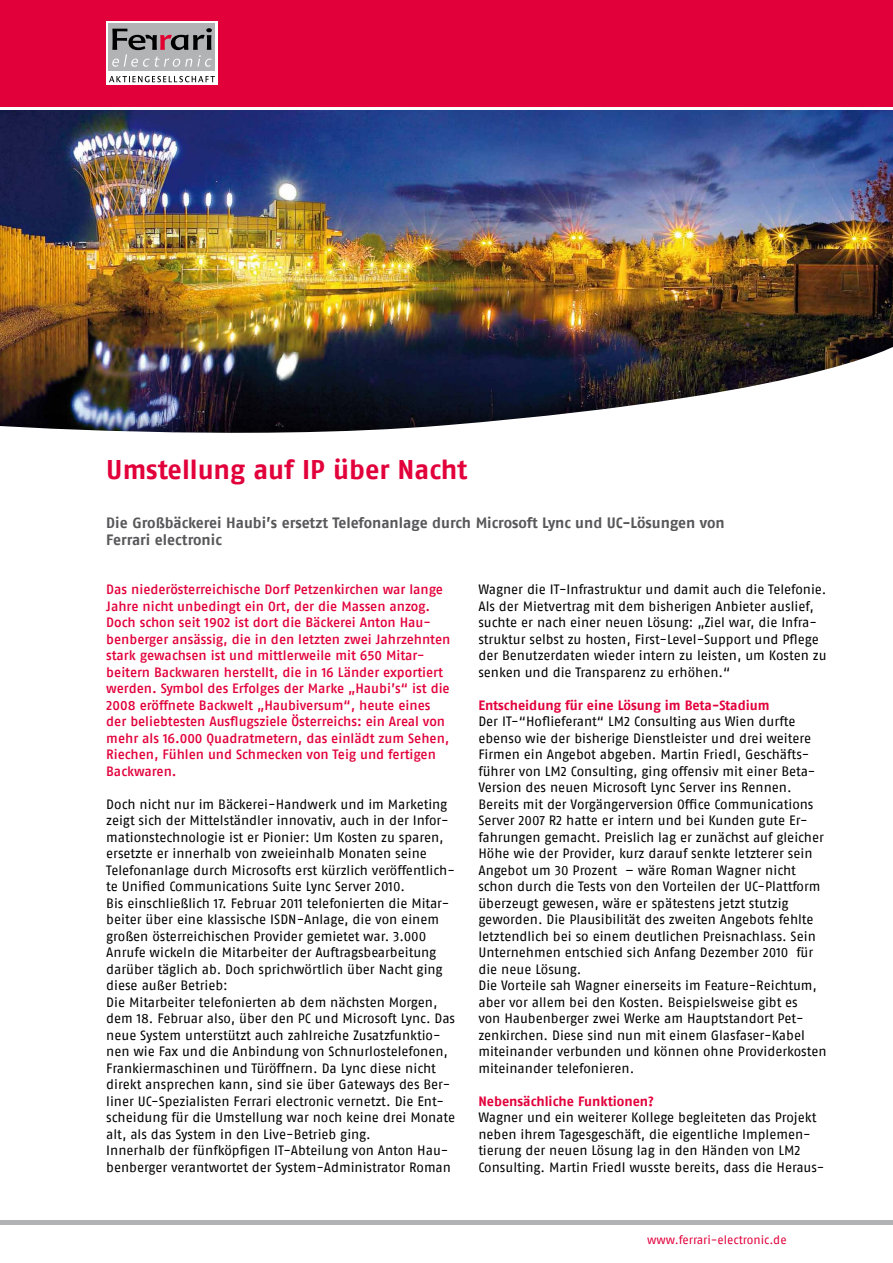
<style>
.page{position:relative;width:893px;height:1263px;background:#fff}
.page>*{position:absolute;margin:0;border:0;box-sizing:border-box;transform-origin:0 0}
.t1{font:700 27px "Fago No";color:#e2003b}
.t2{font:15px/16.5px "Fago No Bold Lf";color:#58585a}
.t3{font:13.5px/16.5px "Fago No Regular LF";letter-spacing:-.005em;color:#000}
.t4{font:13.5px/16.5px "Fago No Med Lf";letter-spacing:-.005em;color:#e2003b}
.t5{font:13.5px "Fago No Bold Lf";color:#e2003b}
.t6{font:12px "Fago No Regular LF";letter-spacing:-.005em;color:#e2003b}
</style>
<div class="page">
<div style="left:0;top:0;width:893px;height:106px;background:#e2003b"></div>
<div style="left:106px;top:21px;width:111px;height:64px;background:#fff"></div>
<svg style="left:109px;top:76px;width:106px;height:7px"></svg>
<div style="left:108px;top:24px;width:107px;height:47px;background:#b1b3b4"></div>
<svg style="left:112px;top:28px;width:100px;height:39px"></svg>
<div style="left:0;top:1220px;width:893px;height:5px;background:#b1b3b4"></div>
<img style="left:0;top:111px;width:893px;height:214px">
<div style="left:0;top:325px;width:893px;height:136px;background:#000;opacity:.2"></div>
<img style="left:0;top:340px;width:893px;height:121px">
<h1 class="t1" style="left:106px;top:454px;width:362px">Umstellung auf IP über Nacht</h1>
<p class="t2" style="left:106px;top:514px;width:620px">Die Großbäckerei Haubi’s ersetzt Telefonanlage durch Microsoft Lync und UC-Lösungen von<br>Ferrari electronic</p>
<p class="t4" style="left:106px;top:581px;width:346px">Das niederösterreichische Dorf Petzenkirchen war lange Jahre nicht unbedingt ein Ort, der die Massen anzog.<br>Doch schon seit 1902 ist dort die Bäckerei Anton Hau&shy;benberger ansässig, die in den letzten zwei Jahrzehnten stark gewachsen ist und mittlerweile mit 650 Mitar&shy;beitern Backwaren herstellt, die in 16 Länder exportiert werden. Symbol des Erfolges der Marke „Haubi’s“ ist die 2008 eröffnete Backwelt „Haubiversum“, heute eines der beliebtesten Ausflugsziele Österreichs: ein Areal von mehr als 16.000 Quadratmetern, das einlädt zum Sehen, Riechen, Fühlen und Schmecken von Teig und fertigen Backwaren.</p>
<p class="t3" style="left:106px;top:796px;width:350px">Doch nicht nur im Bäckerei-Handwerk und im Marketing zeigt sich der Mittelständler innovativ, auch in der Infor&shy;mationstechnologie ist er Pionier: Um Kosten zu sparen, ersetzte er innerhalb von zweieinhalb Monaten seine Telefonanlage durch Microsofts erst kürzlich veröffentlich&shy;te Unified Communications Suite Lync Server 2010.<br>Bis einschließlich 17. Februar 2011 telefonierten die Mitar&shy;beiter über eine klassische ISDN-Anlage, die von einem großen österreichischen Provider gemietet war. 3.000<br>Anrufe wickeln die Mitarbeiter der Auftragsbearbeitung darüber täglich ab. Doch sprichwörtlich über Nacht ging diese außer Betrieb:<br>Die Mitarbeiter telefonierten ab dem nächsten Morgen, dem 18. Februar also, über den PC und Microsoft Lync. Das neue System unterstützt auch zahlreiche Zusatzfunktio&shy;nen wie Fax und die Anbindung von Schnurlostelefonen, Frankiermaschinen und Türöffnern. Da Lync diese nicht direkt ansprechen kann, sind sie über Gateways des Ber&shy;liner UC-Spezialisten Ferrari electronic vernetzt. Die Ent&shy;scheidung für die Umstellung war noch keine drei Monate alt, als das System in den Live-Betrieb ging.<br>Innerhalb der fünfköpfigen IT-Abteilung von Anton Hau&shy;benberger verantwortet der System-Administrator Roman</p>
<p class="t3" style="left:478px;top:581px;width:350px">Wagner die IT-Infrastruktur und damit auch die Telefonie.<br>Als der Mietvertrag mit dem bisherigen Anbieter auslief, suchte er nach einer neuen Lösung: „Ziel war, die Infra&shy;struktur selbst zu hosten, First-Level-Support und Pflege der Benutzerdaten wieder intern zu leisten, um Kosten zu senken und die Transparenz zu erhöhen.“</p>
<p class="t5" style="left:478px;top:697px;width:293px">Entscheidung für eine Lösung im Beta-Stadium</p>
<p class="t3" style="left:478px;top:713px;width:350px">Der IT-“Hoflieferant“ LM2 Consulting aus Wien durfte ebenso wie der bisherige Dienstleister und drei weitere Firmen ein Angebot abgeben. Martin Friedl, Geschäfts&shy;führer von LM2 Consulting, ging offensiv mit einer Beta-Version des neuen Microsoft Lync Server ins Rennen.<br>Bereits mit der Vorgängerversion Office Communications Server 2007 R2 hatte er intern und bei Kunden gute Er&shy;fahrungen gemacht. Preislich lag er zunächst auf gleicher Höhe wie der Provider, kurz darauf senkte letzterer sein Angebot um 30 Prozent – wäre Roman Wagner nicht schon durch die Tests von den Vorteilen der UC-Plattform überzeugt gewesen, wäre er spätestens jetzt stutzig geworden. Die Plausibilität des zweiten Angebots fehlte letztendlich bei so einem deutlichen Preisnachlass. Sein Unternehmen entschied sich Anfang Dezember 2010 für die neue Lösung.<br>Die Vorteile sah Wagner einerseits im Feature-Reichtum, aber vor allem bei den Kosten. Beispielsweise gibt es<br>von Haubenberger zwei Werke am Hauptstandort Pet&shy;zenkirchen. Diese sind nun mit einem Glasfaser-Kabel miteinander verbunden und können ohne Providerkosten miteinander telefonieren.</p>
<p class="t5" style="left:478px;top:1093px;width:177px">Nebensächliche Funktionen?</p>
<p class="t3" style="left:478px;top:1109px;width:348px">Wagner und ein weiterer Kollege begleiteten das Projekt neben ihrem Tagesgeschäft, die eigentliche Implemen&shy;tierung der neuen Lösung lag in den Händen von LM2<br>Consulting. Martin Friedl wusste bereits, dass die Heraus-</p>
<p class="t6" style="left:647px;top:1233px;width:141px">www.ferrari-electronic.de</p>
</div>
